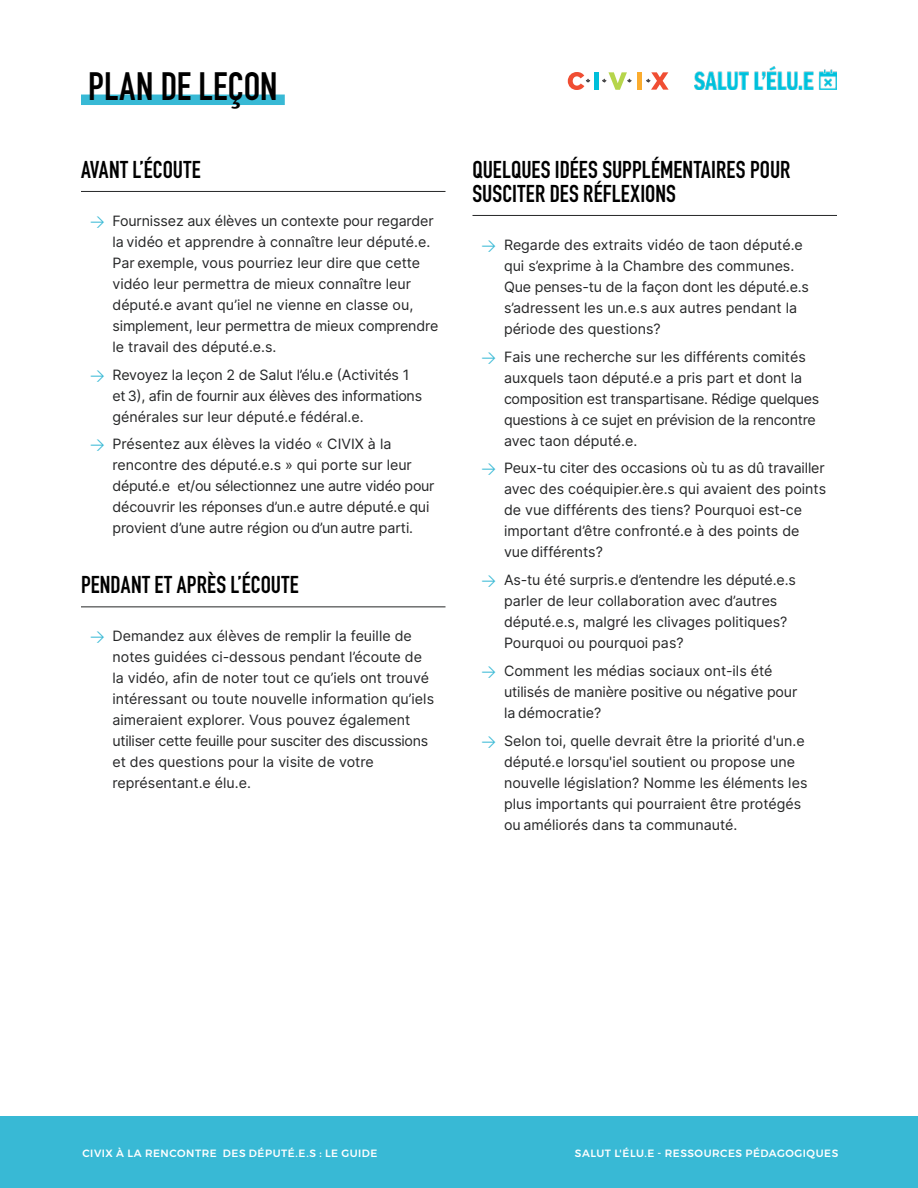
<style>
.page{position:relative;width:918px;height:1188px;background:#fff}
.page>*{position:absolute;margin:0;border:0;box-sizing:border-box;transform-origin:0 0}
.t1{font:700 39px "DIN Condensed";color:#000}
.H3_-_Underline{font:700 24px/24px "DIN Condensed";letter-spacing:.01em;color:#000}
.t2{font:14.25px/21px "Inter";color:#252627}
.t3{font:14.25px/21px "Inter";letter-spacing:-.02em;color:#252627}
.t4{font:500 10.5px "Montserrat";letter-spacing:.05em;color:#fff}
.s1{font-family:"DIN Pro";color:#38b9d5}
</style>
<div class="page">
<div style="left:81px;top:95px;width:204px;height:10px;background:#38b9d5"></div>
<hr style="left:81px;top:191px;width:365px;height:1px;background:#252627">
<hr style="left:81px;top:607px;width:365px;height:1px;background:#252627">
<hr style="left:472px;top:215px;width:365px;height:1px;background:#252627">
<div style="left:0;top:1116px;width:918px;height:72px;background:#38b9d5"></div>
<div style="left:594px;top:72px;width:5px;height:18px;background:#00bfda"></div>
<hr style="left:637px;top:72px;width:4px;height:18px;background:#fbac2e">
<svg style="left:602px;top:72px;width:30px;height:18px"></svg>
<svg style="left:646px;top:72px;width:23px;height:18px"></svg>
<svg style="left:568px;top:72px;width:22px;height:18px"></svg>
<img style="left:695px;top:66px;width:142px;height:24px">
<h2 class="t1" style="left:88px;top:60px;width:191px">PLAN DE LEÇON</h2>
<p class="H3_-_Underline" style="left:81px;top:157px;width:121px">AVANT L’ÉCOUTE</p>
<p class="t2" style="left:112px;top:210px;width:327px;text-indent:-22px"><span class="s1">→</span> Fournissez aux élèves un contexte pour regarder la vidéo et apprendre à connaître leur député.e.<br>Par exemple, vous pourriez leur dire que cette vidéo leur permettra de mieux connaître leur député.e avant qu’iel ne vienne en classe ou, simplement, leur permettra de mieux comprendre le travail des député.e.s.</p>
<p class="t2" style="left:112px;top:364px;width:311px;text-indent:-22px"><span class="s1">→</span> Revoyez la leçon 2 de Salut l’élu.e (Activités 1 et 3), afin de fournir aux élèves des informations générales sur leur député.e fédéral.e.</p>
<p class="t2" style="left:112px;top:433px;width:324px;text-indent:-22px"><span class="s1">→</span> Présentez aux élèves la vidéo « CIVIX à la rencontre des député.e.s » qui porte sur leur député.e et/ou sélectionnez une autre vidéo pour découvrir les réponses d’un.e autre député.e qui provient d’une autre région ou d’un autre parti.</p>
<p class="H3_-_Underline" style="left:81px;top:573px;width:219px">PENDANT ET APRÈS L’ÉCOUTE</p>
<p class="t2" style="left:112px;top:625px;width:323px;text-indent:-22px"><span class="s1">→</span> Demandez aux élèves de remplir la feuille de notes guidées ci-dessous pendant l’écoute de la vidéo, afin de noter tout ce qu’iels ont trouvé intéressant ou toute nouvelle information qu’iels aimeraient explorer. Vous pouvez également utiliser cette feuille pour susciter des discussions et des questions pour la visite de votre représentant.e élu.e.</p>
<p class="H3_-_Underline" style="left:472px;top:157px;width:319px">QUELQUES IDÉES SUPPLÉMENTAIRES POUR<br>SUSCITER DES RÉFLEXIONS</p>
<p class="t2" style="left:504px;top:234px;width:307px;text-indent:-22px"><span class="s1">→</span> Regarde des extraits vidéo de taon député.e qui s’exprime à la Chambre des communes.<br>Que penses-tu de la façon dont les député.e.s s’adressent les un.e.s aux autres pendant la période des questions?</p>
<p class="t3" style="left:504px;top:346px;width:317px;text-indent:-22px"><span class="s1">→</span> Fais une recherche sur les différents comités auxquels taon député.e a pris part et dont la composition est transpartisane. Rédige quelques questions à ce sujet en prévision de la rencontre avec taon député.e.</p>
<p class="t2" style="left:504px;top:457px;width:324px;text-indent:-22px"><span class="s1">→</span> Peux-tu citer des occasions où tu as dû travailler avec des coéquipier.ère.s qui avaient des points de vue différents des tiens? Pourquoi est-ce important d’être confronté.e à des points de vue différents?</p>
<p class="t2" style="left:504px;top:569px;width:293px;text-indent:-22px"><span class="s1">→</span> As-tu été surpris.e d’entendre les député.e.s parler de leur collaboration avec d’autres député.e.s, malgré les clivages politiques?<br>Pourquoi ou pourquoi pas?</p>
<p class="t2" style="left:504px;top:660px;width:295px;text-indent:-22px"><span class="s1">→</span> Comment les médias sociaux ont-ils été utilisés de manière positive ou négative pour la démocratie?</p>
<p class="t2" style="left:504px;top:730px;width:305px;text-indent:-22px"><span class="s1">→</span> Selon toi, quelle devrait être la priorité d'un.e député.e lorsqu'iel soutient ou propose une nouvelle législation? Nomme les éléments les plus importants qui pourraient être protégés ou améliorés dans ta communauté.</p>
<p class="t4" style="left:83px;top:1145px;width:297px">CIVIX À LA RENCONTRE DES DÉPUTÉ.E.S : LE GUI DE</p>
<p class="t4" style="left:575px;top:1145px;width:265px">SALUT L'ÉLU.E - RESSOURCES PÉDAGOGIQUES</p>
</div>
